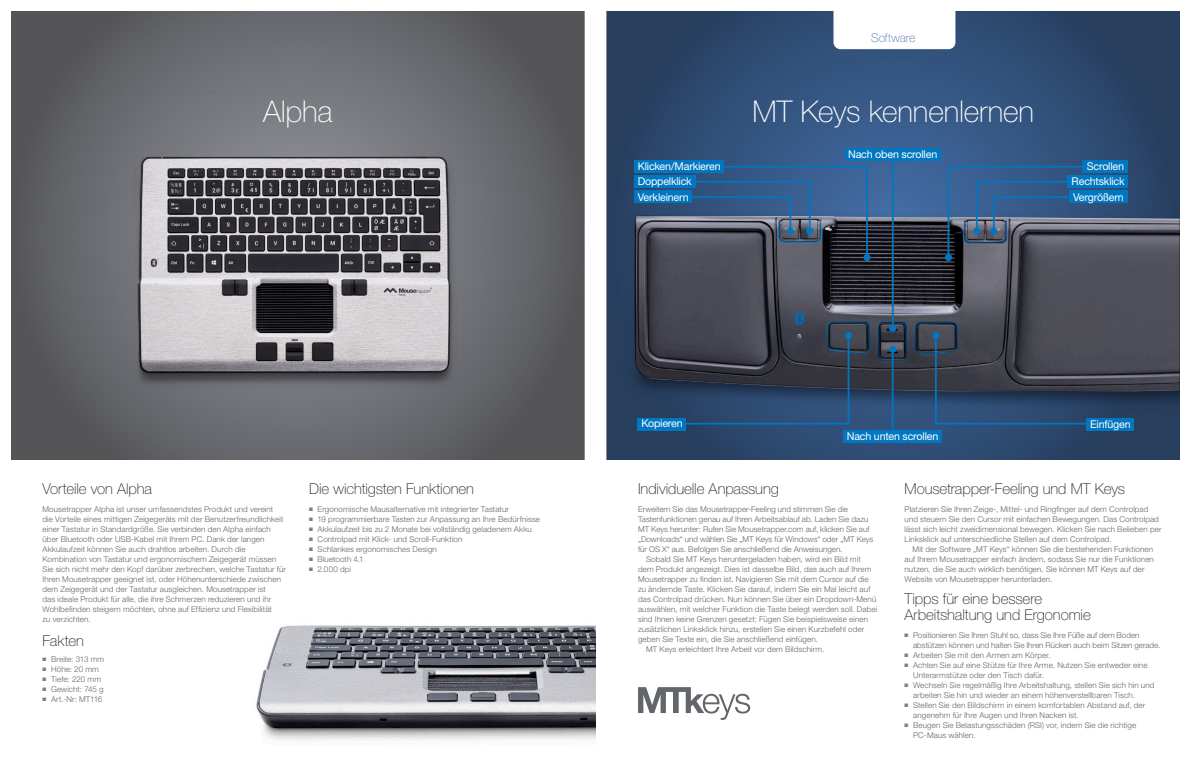
<style>
.page{position:relative;width:1191px;height:766px;background:#fff}
.page>*{position:absolute;margin:0;border:0;box-sizing:border-box;transform-origin:0 0}
.t1{font:100 30px "Helvetica Neue LT Std";letter-spacing:-.005em;color:#fff}
.t2{font:100 15px/16px "Helvetica Neue LT Std";letter-spacing:-.005em;color:#231f20}
.t3{font:100 12px "Helvetica Neue LT Std";letter-spacing:-.005em;color:#4772ab}
.t4{font:10.7px "Helvetica Neue LT Std";letter-spacing:-.02em;color:#fff}
.Styckeformat_1{font:300 8px/10px "Helvetica Neue LT Std";letter-spacing:.015em;color:#62656a}
.s1{color:#7b8088}
</style>
<div class="page">
<img style="left:607px;top:11px;width:572px;height:448px">
<img style="left:636px;top:216px;width:543px;height:175px">
<img style="left:256px;top:625px;width:339px;height:115px">
<svg style="left:638px;top:687px;width:112px;height:32px"></svg>
<svg style="left:833px;top:11px;width:122px;height:38px"></svg>
<svg style="left:11px;top:11px;width:573px;height:448px;background:#616266"></svg>
<img style="left:11px;top:91px;width:565px;height:368px">
<img style="left:138px;top:156px;width:312px;height:216px">
<svg style="left:663px;top:165px;width:206px;height:94px;background:#425a79"></svg>
<div style="left:863px;top:254px;width:7px;height:7px;background:#0077c0;border-radius:50%"></div>
<hr style="left:892px;top:158px;width:1px;height:170px;background:#0077c0">
<div style="left:889px;top:325px;width:7px;height:7px;background:#0077c0;border-radius:50%"></div>
<svg style="left:946px;top:165px;width:160px;height:94px;background:#445d7d"></svg>
<div style="left:945px;top:254px;width:7px;height:7px;background:#0077c0;border-radius:50%"></div>
<hr style="left:891px;top:349px;width:2px;height:80px;background:#0077c0">
<div style="left:889px;top:345px;width:7px;height:8px;background:#0077c0;border-radius:50%"></div>
<svg style="left:934px;top:333px;width:178px;height:92px;background:#384458"></svg>
<div style="left:932px;top:332px;width:7px;height:7px;background:#0077c0;border-radius:50%"></div>
<svg style="left:659px;top:333px;width:191px;height:92px;background:#313f55"></svg>
<div style="left:845px;top:332px;width:7px;height:7px;background:#0077c0;border-radius:50%"></div>
<div style="left:634px;top:190px;width:57px;height:13px;background:#0077c0"></div>
<div style="left:634px;top:175px;width:62px;height:12px;background:#0077c0"></div>
<div style="left:844px;top:148px;width:96px;height:13px;background:#0077c0"></div>
<div style="left:1069px;top:190px;width:59px;height:13px;background:#0077c0"></div>
<div style="left:1067px;top:175px;width:61px;height:12px;background:#0077c0"></div>
<div style="left:1082px;top:160px;width:46px;height:13px;background:#0077c0"></div>
<div style="left:843px;top:429px;width:99px;height:13px;background:#0077c0"></div>
<div style="left:1086px;top:417px;width:48px;height:13px;background:#0077c0"></div>
<div style="left:637px;top:417px;width:49px;height:13px;background:#0077c0"></div>
<div style="left:634px;top:160px;width:89px;height:13px;background:#0077c0"></div>
<p class="t1" style="left:263px;top:94px;width:71px">Alpha</p>
<p class="t2" style="left:43px;top:480px;width:111px">Vorteile von Alpha</p>
<p class="t2" style="left:309px;top:480px;width:166px">Die wichtigsten Funktionen</p>
<p class="Styckeformat_1" style="left:43px;top:503px;width:245px">Mousetrapper Alpha ist unser umfassendstes Produkt und vereint<br>die Vorteile eines mittigen Zeigegeräts mit der Benutzerfreundlichkeit einer Tastatur in Standardgröße. Sie verbinden den Alpha einfach über Bluetooth oder USB-Kabel mit Ihrem PC. Dank der langen Akkulaufzeit können Sie auch drahtlos arbeiten. Durch die Kombination von Tastatur und ergonomischem Zeigegerät müssen Sie sich nicht mehr den Kopf darüber zerbrechen, welche Tastatur für Ihren Mousetrapper geeignet ist, oder Höhenunterschiede zwischen dem Zeigegerät und der Tastatur ausgleichen. Mousetrapper ist<br>das ideale Produkt für alle, die ihre Schmerzen reduzieren und ihr Wohlbefinden steigern möchten, ohne auf Effizienz und Flexibilität<br>zu verzichten.</p>
<p class="Styckeformat_1" style="left:309px;top:503px;width:201px"><span class="s1">■</span> Ergonomische Mausalternative mit integrierter Tastatur</p>
<p class="Styckeformat_1" style="left:309px;top:513px;width:232px"><span class="s1">■</span> 19 programmierbare Tasten zur Anpassung an Ihre Bedürfnisse</p>
<p class="Styckeformat_1" style="left:309px;top:523px;width:224px"><span class="s1">■</span> Akkulaufzeit bis zu 2 Monate bei vollständig geladenem Akku</p>
<p class="Styckeformat_1" style="left:309px;top:533px;width:155px"><span class="s1">■</span> Controlpad mit Klick- und Scroll-Funktion</p>
<p class="Styckeformat_1" style="left:309px;top:543px;width:129px"><span class="s1">■</span> Schlankes ergonomisches Design</p>
<p class="Styckeformat_1" style="left:309px;top:553px;width:56px"><span class="s1">■</span> Bluetooth 4.1</p>
<p class="Styckeformat_1" style="left:309px;top:563px;width:43px"><span class="s1">■</span> 2.000 dpi</p>
<p class="t2" style="left:43px;top:632px;width:43px">Fakten</p>
<p class="Styckeformat_1" style="left:43px;top:654px;width:63px"><span class="s1">■</span> Breite: 313 mm</p>
<p class="Styckeformat_1" style="left:43px;top:664px;width:58px"><span class="s1">■</span> Höhe: 20 mm</p>
<p class="Styckeformat_1" style="left:43px;top:674px;width:60px"><span class="s1">■</span> Tiefe: 220 mm</p>
<p class="Styckeformat_1" style="left:43px;top:684px;width:63px"><span class="s1">■</span> Gewicht: 745 g</p>
<p class="Styckeformat_1" style="left:43px;top:694px;width:61px"><span class="s1">■</span> Art.-Nr: MT116</p>
<p class="t3" style="left:871px;top:31px;width:46px">Software</p>
<p class="t1" style="left:752px;top:94px;width:283px">MT Keys kennenlernen</p>
<p class="t4" style="left:848px;top:147px;width:91px">Nach oben scrollen</p>
<p class="t4" style="left:637px;top:160px;width:85px">Klicken/Markieren</p>
<p class="t4" style="left:1086px;top:160px;width:39px">Scrollen</p>
<p class="t4" style="left:637px;top:175px;width:56px">Doppelklick</p>
<p class="t4" style="left:1071px;top:175px;width:55px">Rechtsklick</p>
<p class="t4" style="left:637px;top:190px;width:52px">Verkleinern</p>
<p class="t4" style="left:1073px;top:190px;width:52px">Vergrößern</p>
<p class="t4" style="left:641px;top:417px;width:43px">Kopieren</p>
<p class="t4" style="left:1090px;top:417px;width:42px">Einfügen</p>
<p class="t2" style="left:638px;top:480px;width:142px">Individuelle Anpassung</p>
<p class="t4" style="left:847px;top:430px;width:93px">Nach unten scrollen</p>
<p class="t2" style="left:904px;top:480px;width:222px">Mousetrapper-Feeling und MT Keys</p>
<p class="Styckeformat_1" style="left:638px;top:503px;width:237px">Erweitern Sie das Mousetrapper-Feeling und stimmen Sie die Tastenfunktionen genau auf Ihren Arbeitsablauf ab. Laden Sie dazu MT Keys herunter: Rufen Sie Mousetrapper.com auf, klicken Sie auf „Downloads“ und wählen Sie „MT Keys für Windows“ oder „MT Keys für OS X“ aus. Befolgen Sie anschließend die Anweisungen.</p>
<p class="Styckeformat_1" style="left:638px;top:553px;width:241px;text-indent:8px">Sobald Sie MT Keys heruntergeladen haben, wird ein Bild mit dem Produkt angezeigt. Dies ist dasselbe Bild, das auch auf Ihrem Mousetrapper zu finden ist. Navigieren Sie mit dem Cursor auf die zu ändernde Taste. Klicken Sie darauf, indem Sie ein Mal leicht auf das Controlpad drücken. Nun können Sie über ein Dropdown-Menü auswählen, mit welcher Funktion die Taste belegt werden soll. Dabei sind Ihnen keine Grenzen gesetzt: Fügen Sie beispielsweise einen zusätzlichen Linksklick hinzu, erstellen Sie einen Kurzbefehl oder geben Sie Texte ein, die Sie anschließend einfügen.</p>
<p class="Styckeformat_1" style="left:646px;top:643px;width:180px">MT Keys erleichtert Ihre Arbeit vor dem Bildschirm.</p>
<p class="Styckeformat_1" style="left:904px;top:503px;width:258px">Platzieren Sie Ihren Zeige-, Mittel- und Ringfinger auf dem Controlpad und steuern Sie den Cursor mit einfachen Bewegungen. Das Controlpad lässt sich leicht zweidimensional bewegen. Klicken Sie nach Belieben per Linksklick auf unterschiedliche Stellen auf dem Controlpad.</p>
<p class="Styckeformat_1" style="left:904px;top:543px;width:251px;text-indent:8px">Mit der Software „MT Keys“ können Sie die bestehenden Funktionen auf Ihrem Mousetrapper einfach ändern, sodass Sie nur die Funktionen nutzen, die Sie auch wirklich benötigen. Sie können MT Keys auf der Website von Mousetrapper herunterladen.</p>
<p class="t2" style="left:904px;top:590px;width:188px">Tipps für eine bessere<br>Arbeitshaltung und Ergonomie</p>
<p class="Styckeformat_1" style="left:913px;top:629px;width:249px;text-indent:-9px"><span class="s1">■</span> Positionieren Sie Ihren Stuhl so, dass Sie Ihre Füße auf dem Boden abstützen können und halten Sie Ihren Rücken auch beim Sitzen gerade.</p>
<p class="Styckeformat_1" style="left:904px;top:649px;width:148px"><span class="s1">■</span> Arbeiten Sie mit den Armen am Körper.</p>
<p class="Styckeformat_1" style="left:913px;top:659px;width:236px;text-indent:-9px"><span class="s1">■</span> Achten Sie auf eine Stütze für Ihre Arme. Nutzen Sie entweder eine<br>Unterarmstütze oder den Tisch dafür.</p>
<p class="Styckeformat_1" style="left:913px;top:679px;width:243px;text-indent:-9px"><span class="s1">■</span> Wechseln Sie regelmäßig Ihre Arbeitshaltung, stellen Sie sich hin und arbeiten Sie hin und wieder an einem höhenverstellbaren Tisch.</p>
<p class="Styckeformat_1" style="left:913px;top:699px;width:234px;text-indent:-9px"><span class="s1">■</span> Stellen Sie den Bildschirm in einem komfortablen Abstand auf, der angenehm für Ihre Augen und Ihren Nacken ist.</p>
<p class="Styckeformat_1" style="left:913px;top:719px;width:225px;text-indent:-9px"><span class="s1">■</span> Beugen Sie Belastungsschäden (RSI) vor, indem Sie die richtige<br>PC-Maus wählen.</p>
</div>
